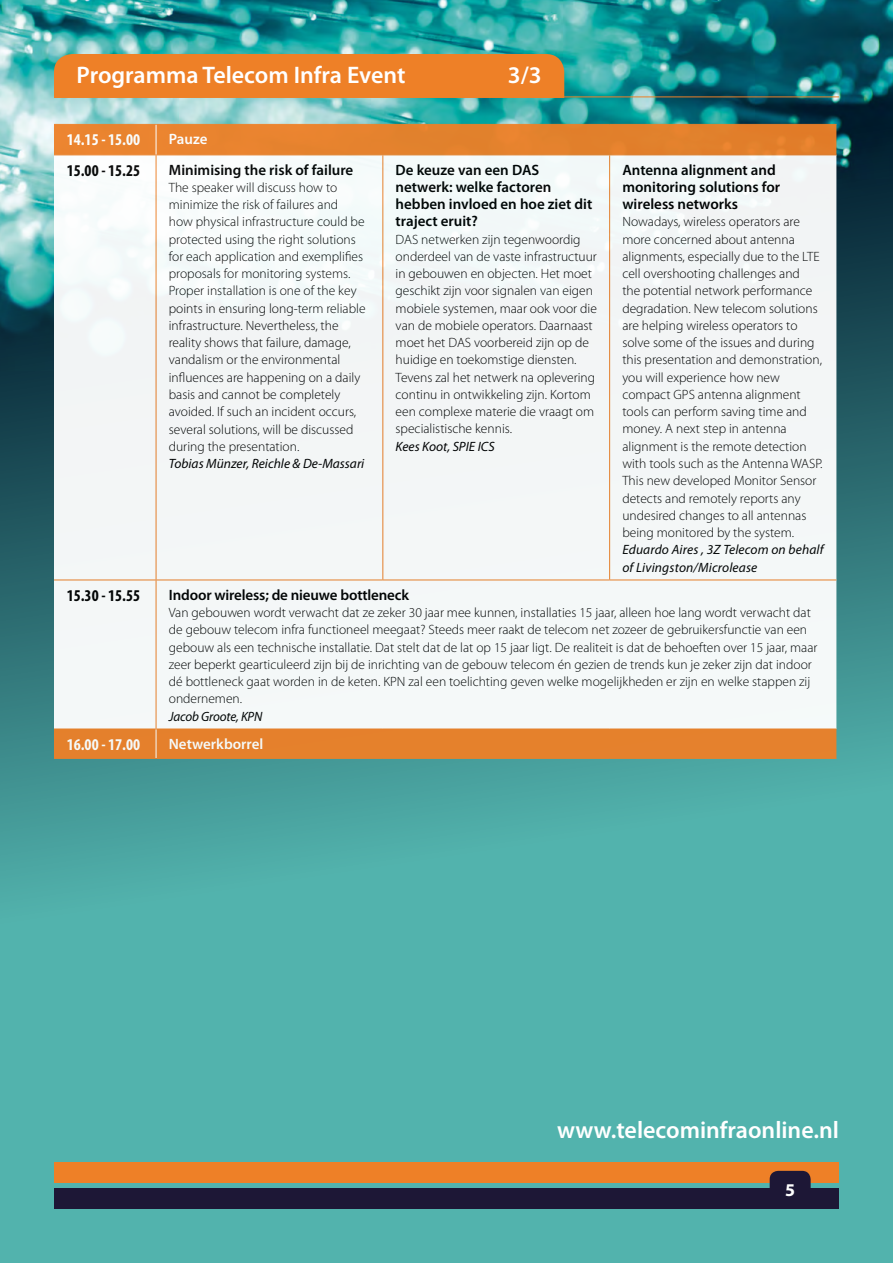
<style>
.page{position:relative;width:893px;height:1263px;background:#fff}
.page>*{position:absolute;margin:0;border:0;box-sizing:border-box;transform-origin:0 0}
.t1{font:600 24px "Myriad Pro";color:#fff}
.t2{font:700 18px "Myriad Pro";color:#fff}
.t3{font:700 condensed 16.5px "Myriad Pro";color:#fff}
.t4{font:700 condensed 16.5px "Myriad Pro";color:#000}
.t5{font:600 15px/17.2px "Myriad Pro";color:#000}
.t6{font:600 15px "Myriad Pro";color:#fff}
.t7{font:300 13.5px/17.2px "Myriad Pro";color:#000}
.t8{font:italic 13.5px/17.2px "Myriad Pro";color:#000}
</style>
<div class="page">
<img style="left:0;top:0;width:893px;height:1263px">
<hr style="left:54px;top:97px;width:785px;height:1px;background:#ee8027">
<div style="left:54px;top:54px;width:510px;height:43px;background:#ee8027"></div>
<div style="left:54px;top:125px;width:782px;height:633px;background:#e5812c"></div>
<div style="left:54px;top:156px;width:782px;height:573px;background:#f3f7f7"></div>
<hr style="left:54px;top:580px;width:102px;height:1px;background:#ee8027">
<hr style="left:156px;top:155px;width:1px;height:425px;background:#ee8027">
<hr style="left:156px;top:580px;width:1px;height:149px;background:#ee8027">
<hr style="left:156px;top:580px;width:227px;height:1px;background:#ee8027">
<hr style="left:382px;top:155px;width:1px;height:425px;background:#ee8027">
<hr style="left:383px;top:580px;width:227px;height:1px;background:#ee8027">
<hr style="left:54px;top:729px;width:102px;height:1px;background:#ee8027">
<hr style="left:609px;top:155px;width:1px;height:425px;background:#ee8027">
<hr style="left:156px;top:729px;width:227px;height:1px;background:#ee8027">
<hr style="left:383px;top:729px;width:227px;height:1px;background:#ee8027">
<hr style="left:610px;top:729px;width:226px;height:1px;background:#ee8027">
<hr style="left:54px;top:124px;width:102px;height:1px;background:#ee8027">
<hr style="left:54px;top:155px;width:102px;height:1px;background:#ee8027">
<hr style="left:156px;top:124px;width:227px;height:1px;background:#ee8027">
<hr style="left:383px;top:124px;width:227px;height:1px;background:#ee8027">
<hr style="left:610px;top:124px;width:226px;height:1px;background:#ee8027">
<hr style="left:156px;top:155px;width:227px;height:1px;background:#ee8027">
<hr style="left:54px;top:758px;width:102px;height:1px;background:#ee8027">
<hr style="left:383px;top:155px;width:227px;height:1px;background:#ee8027">
<hr style="left:610px;top:580px;width:226px;height:1px;background:#ee8027">
<hr style="left:156px;top:758px;width:227px;height:1px;background:#ee8027">
<hr style="left:383px;top:758px;width:227px;height:1px;background:#ee8027">
<hr style="left:610px;top:758px;width:226px;height:1px;background:#ee8027">
<hr style="left:610px;top:155px;width:226px;height:1px;background:#ee8027">
<hr style="left:156px;top:125px;width:1px;height:30px;background:#fff">
<svg style="left:156px;top:729px;width:1px;height:29px"></svg>
<div style="left:54px;top:1188px;width:785px;height:21px;background:#1d1736"></div>
<div style="left:54px;top:1162px;width:785px;height:20px;background:#ee8027"></div>
<div style="left:770px;top:1171px;width:41px;height:38px;background:#1d1736;border-radius:9px"></div>
<h1 class="t1" style="left:77px;top:59px;width:330px">Programma Telecom Infra Event</h1>
<h1 class="t1" style="left:508px;top:59px;width:35px">3/3</h1>
<p class="t3" style="left:67px;top:129px;width:75px">14.15 - 15.00</p>
<p class="t6" style="left:169px;top:130px;width:40px">Pauze</p>
<p class="t4" style="left:67px;top:160px;width:75px">15.00 - 15.25</p>
<p class="t5" style="left:169px;top:161px;width:186px">Minimising the risk of failure</p>
<p class="t7" style="left:169px;top:179px;width:198px">The speaker will discuss how to minimize the risk of failures and how physical infrastructure could be protected using the right solutions for each application and exemplifies proposals for monitoring systems.<br>Proper installation is one of the key points in ensuring long-term reliable infrastructure. Nevertheless, the reality shows that failure, damage, vandalism or the environmental influences are happening on a daily basis and cannot be completely avoided. If such an incident occurs, several solutions, will be discussed during the presentation.</p>
<p class="t8" style="left:169px;top:455px;width:197px">Tobias Münzer, Reichle &amp; De-Massari</p>
<p class="t5" style="left:396px;top:161px;width:198px">De keuze van een DAS netwerk: welke factoren hebben invloed en hoe ziet dit traject eruit?</p>
<p class="t7" style="left:396px;top:231px;width:203px">DAS netwerken zijn tegenwoordig onderdeel van de vaste infrastructuur in gebouwen en objecten. Het moet geschikt zijn voor signalen van eigen mobiele systemen, maar ook voor die van de mobiele operators. Daarnaast moet het DAS voorbereid zijn op de huidige en toekomstige diensten.<br>Tevens zal het netwerk na oplevering continu in ontwikkeling zijn. Kortom een complexe materie die vraagt om specialistische kennis.</p>
<p class="t8" style="left:396px;top:437px;width:101px">Kees Koot, SPIE ICS</p>
<p class="t5" style="left:622px;top:161px;width:159px">Antenna alignment and monitoring solutions for wireless networks</p>
<p class="t7" style="left:622px;top:214px;width:202px">Nowadays, wireless operators are more concerned about antenna alignments, especially due to the LTE cell overshooting challenges and<br>the potential network performance degradation. New telecom solutions are helping wireless operators to solve some of the issues and during this presentation and demonstration, you will experience how new compact GPS antenna alignment tools can perform saving time and money. A next step in antenna alignment is the remote detection with tools such as the Antenna WASP.<br>This new developed Monitor Sensor detects and remotely reports any undesired changes to all antennas being monitored by the system.</p>
<p class="t8" style="left:622px;top:541px;width:203px">Eduardo Aires , 3Z Telecom on behalf of Livingston/Microlease</p>
<p class="t4" style="left:67px;top:585px;width:75px">15.30 - 15.55</p>
<p class="t5" style="left:169px;top:586px;width:242px">Indoor wireless; de nieuwe bottleneck</p>
<p class="t7" style="left:169px;top:604px;width:650px">Van gebouwen wordt verwacht dat ze zeker 30 jaar mee kunnen, installaties 15 jaar, alleen hoe lang wordt verwacht dat de gebouw telecom infra functioneel meegaat? Steeds meer raakt de telecom net zozeer de gebruikersfunctie van een gebouw als een technische installatie. Dat stelt dat de lat op 15 jaar ligt. De realiteit is dat de behoeften over 15 jaar, maar zeer beperkt gearticuleerd zijn bij de inrichting van de gebouw telecom én gezien de trends kun je zeker zijn dat indoor dé bottleneck gaat worden in de keten. KPN zal een toelichting geven welke mogelijkheden er zijn en welke stappen zij ondernemen.</p>
<p class="t8" style="left:169px;top:707px;width:95px">Jacob Groote, KPN</p>
<p class="t3" style="left:67px;top:734px;width:75px">16.00 - 17.00</p>
<p class="t6" style="left:169px;top:734px;width:96px">Netwerkborrel</p>
<h1 class="t1" style="left:557px;top:1115px;width:283px">www.telecominfraonline.nl</h1>
<h2 class="t2" style="left:785px;top:1178px;width:11px">5</h2>
</div>
